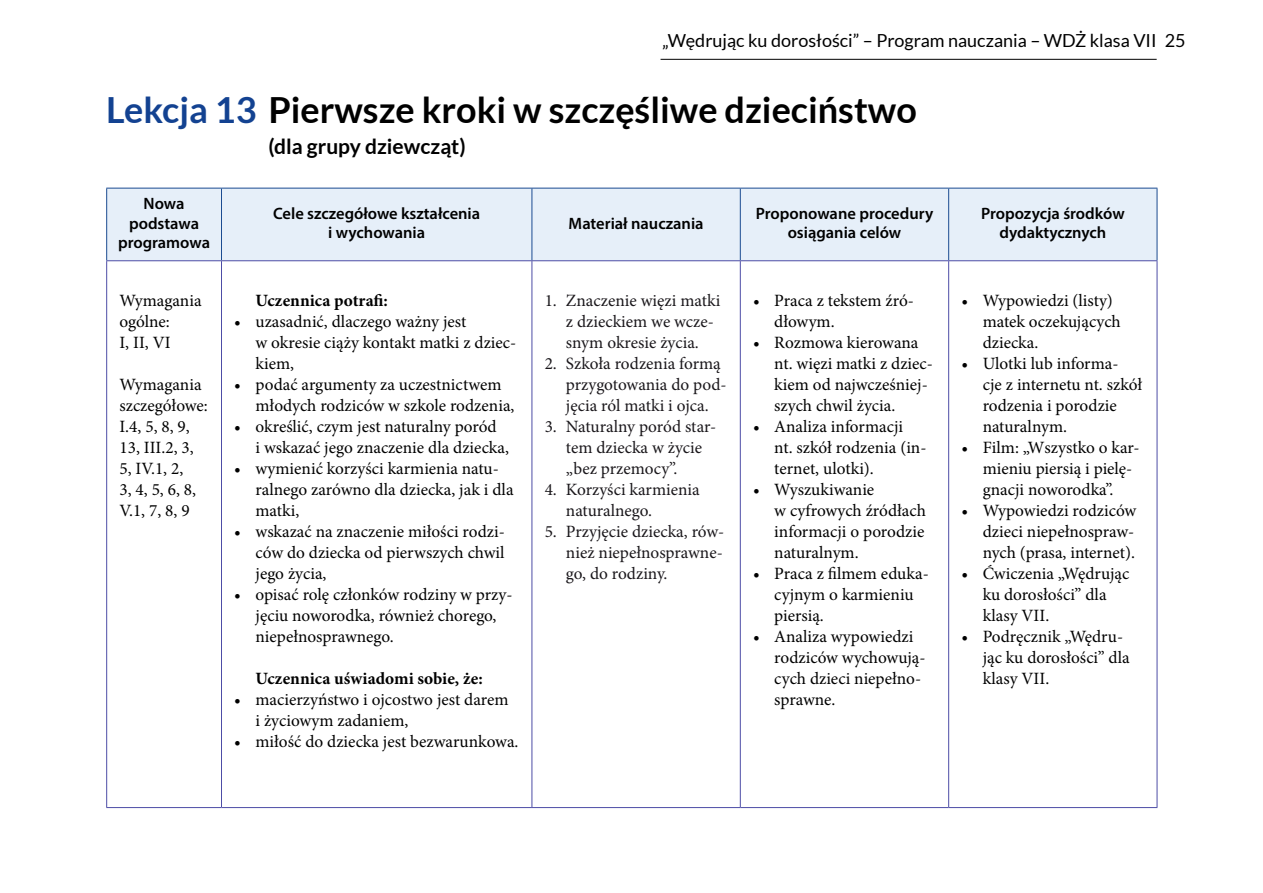
<style>
.page{position:relative;width:1263px;height:893px;background:#fff}
.page>*{position:absolute;margin:0;border:0;box-sizing:border-box;transform-origin:0 0}
.t1{font:700 36px "Lato";color:#000}
.t2{font:700 21px "Lato";color:#000}
.t3{font:18px "Lato";color:#000}
.t4{font:17.25px/21px "Minion Pro";color:#000}
.t5{font:17.25px/21px "Minion Pro";color:#1a171b}
.t6{font:700 17.25px "Minion Pro";color:#000}
.t7{font:600 16.5px/19.5px "Myriad Pro";color:#000;text-align:center}
.s1{color:#134291}
</style>
<div class="page">
<hr style="left:660px;top:59px;width:497px;height:1px;background:#000">
<div style="left:107px;top:189px;width:1050px;height:71px;background:#e6eff9"></div>
<hr style="left:221px;top:188px;width:1px;height:72px;background:#1b4b91">
<hr style="left:531px;top:188px;width:1px;height:72px;background:#1b4b91">
<hr style="left:740px;top:188px;width:1px;height:72px;background:#1b4b91">
<hr style="left:948px;top:188px;width:1px;height:72px;background:#1b4b91">
<hr style="left:221px;top:261px;width:1px;height:546px;background:#4d4da6">
<hr style="left:531px;top:261px;width:1px;height:546px;background:#4d4da6">
<hr style="left:740px;top:261px;width:1px;height:546px;background:#4d4da6">
<hr style="left:948px;top:261px;width:1px;height:546px;background:#4d4da6">
<hr style="left:106px;top:188px;width:115px;height:1px;background:#1b4b91">
<hr style="left:106px;top:188px;width:1px;height:72px;background:#1b4b91">
<hr style="left:221px;top:188px;width:311px;height:1px;background:#1b4b91">
<hr style="left:532px;top:188px;width:208px;height:1px;background:#1b4b91">
<hr style="left:740px;top:188px;width:209px;height:1px;background:#1b4b91">
<hr style="left:949px;top:188px;width:208px;height:1px;background:#1b4b91">
<hr style="left:1157px;top:188px;width:1px;height:72px;background:#1b4b91">
<hr style="left:106px;top:260px;width:115px;height:1px;background:#4d4da6">
<hr style="left:106px;top:261px;width:1px;height:546px;background:#4d4da6">
<hr style="left:221px;top:260px;width:311px;height:1px;background:#4d4da6">
<hr style="left:532px;top:260px;width:208px;height:1px;background:#4d4da6">
<hr style="left:740px;top:260px;width:209px;height:1px;background:#4d4da6">
<hr style="left:949px;top:260px;width:208px;height:1px;background:#4d4da6">
<hr style="left:1157px;top:261px;width:1px;height:546px;background:#4d4da6">
<hr style="left:106px;top:807px;width:115px;height:1px;background:#4d4da6">
<hr style="left:221px;top:807px;width:311px;height:1px;background:#4d4da6">
<hr style="left:532px;top:807px;width:208px;height:1px;background:#4d4da6">
<hr style="left:740px;top:807px;width:209px;height:1px;background:#4d4da6">
<hr style="left:949px;top:807px;width:208px;height:1px;background:#4d4da6">
<p class="t3" style="left:662px;top:31px;width:525px">„Wędrując ku dorosłości” – Program nauczania – WDŻ klasa VII 25</p>
<h1 class="t1" style="left:106px;top:89px;width:812px"><span class="s1">Lekcja 13</span> Pierwsze kroki w szczęśliwe dzieciństwo</h1>
<p class="t2" style="left:268px;top:134px;width:199px">(dla grupy dziewcząt)</p>
<p class="t7" style="left:118px;top:193px;width:93px">Nowa podstawa programowa</p>
<p class="t7" style="left:273px;top:203px;width:209px">Cele szczegółowe kształcenia i wychowania</p>
<p class="t7" style="left:569px;top:213px;width:136px">Materiał nauczania</p>
<p class="t7" style="left:756px;top:203px;width:179px">Proponowane procedury osiągania celów</p>
<p class="t7" style="left:981px;top:203px;width:145px">Propozycja środków dydaktycznych</p>
<p class="t4" style="left:119px;top:290px;width:84px">Wymagania ogólne:<br>I, II, VI</p>
<p class="t4" style="left:119px;top:374px;width:90px">Wymagania szczegółowe:<br>I.4, 5, 8, 9,<br>13, III.2, 3,<br>5, IV.1, 2,<br>3, 4, 5, 6, 8,<br>V.1, 7, 8, 9</p>
<p class="t6" style="left:255px;top:288px;width:134px">Uczennica potrafi:</p>
<p class="t4" style="left:255px;top:311px;width:262px;text-indent:-21px">• uzasadnić, dlaczego ważny jest<br>w okresie ciąży kontakt matki z dziec&shy;kiem,</p>
<p class="t4" style="left:255px;top:374px;width:260px;text-indent:-21px">• podać argumenty za uczestnictwem młodych rodziców w szkole rodzenia,</p>
<p class="t4" style="left:255px;top:416px;width:255px;text-indent:-21px">• określić, czym jest naturalny poród<br>i wskazać jego znaczenie dla dziecka,</p>
<p class="t4" style="left:255px;top:458px;width:260px;text-indent:-21px">• wymienić korzyści karmienia natu&shy;ralnego zarówno dla dziecka, jak i dla matki,</p>
<p class="t4" style="left:255px;top:521px;width:251px;text-align:justify;text-indent:-21px">• wskazać na znaczenie miłości rodzi&shy;ców do dziecka od pierwszych chwil jego życia,</p>
<p class="t4" style="left:255px;top:584px;width:258px;text-indent:-21px">• opisać rolę członków rodziny w przy&shy;jęciu noworodka, również chorego, niepełnosprawnego.</p>
<p class="t6" style="left:255px;top:666px;width:229px">Uczennica uświadomi sobie, że:</p>
<p class="t4" style="left:255px;top:689px;width:254px;text-indent:-21px">• macierzyństwo i ojcostwo jest darem i życiowym zadaniem,</p>
<p class="t4" style="left:234px;top:731px;width:286px">• miłość do dziecka jest bezwarunkowa.</p>
<p class="t5" style="left:566px;top:290px;width:156px;text-indent:-21px">1. Znaczenie więzi matki z dzieckiem we wcze&shy;snym okresie życia.</p>
<p class="t5" style="left:566px;top:353px;width:162px;text-indent:-21px">2. Szkoła rodzenia formą przygotowania do pod&shy;jęcia ról matki i ojca.</p>
<p class="t5" style="left:566px;top:416px;width:152px;text-indent:-21px">3. Naturalny poród star&shy;tem dziecka w życie „bez przemocy”.</p>
<p class="t5" style="left:566px;top:479px;width:135px;text-indent:-21px">4. Korzyści karmienia naturalnego.</p>
<p class="t5" style="left:566px;top:521px;width:160px;text-align:justify;text-indent:-21px">5. Przyjęcie dziecka, rów&shy;nież niepełnosprawne&shy;go, do rodziny.</p>
<p class="t4" style="left:774px;top:290px;width:141px;text-indent:-21px">• Praca z tekstem źró&shy;dłowym.</p>
<p class="t4" style="left:774px;top:332px;width:160px;text-indent:-21px">• Rozmowa kierowana nt. więzi matki z dziec&shy;kiem od najwcześniej&shy;szych chwil życia.</p>
<p class="t4" style="left:774px;top:416px;width:154px;text-indent:-21px">• Analiza informacji<br>nt. szkół rodzenia (in&shy;ternet, ulotki).</p>
<p class="t4" style="left:774px;top:479px;width:153px;text-indent:-21px">• Wyszukiwanie<br>w cyfrowych źródłach informacji o porodzie naturalnym.</p>
<p class="t4" style="left:774px;top:563px;width:156px;text-indent:-21px">• Praca z filmem eduka&shy;cyjnym o karmieniu piersią.</p>
<p class="t4" style="left:774px;top:626px;width:153px;text-indent:-21px">• Analiza wypowiedzi rodziców wychowują&shy;cych dzieci niepełno&shy;sprawne.</p>
<p class="t4" style="left:983px;top:290px;width:140px;text-indent:-21px">• Wypowiedzi (listy) matek oczekujących dziecka.</p>
<p class="t4" style="left:983px;top:353px;width:161px;text-indent:-21px">• Ulotki lub informa-<br>cje z internetu nt. szkół rodzenia i porodzie naturalnym.</p>
<p class="t4" style="left:983px;top:437px;width:158px;text-indent:-21px">• Film: „Wszystko o kar&shy;mieniu piersią i pielę&shy;gnacji noworodka”.</p>
<p class="t4" style="left:983px;top:500px;width:155px;text-align:justify;text-indent:-21px">• Wypowiedzi rodziców dzieci niepełnospraw&shy;nych (prasa, internet).</p>
<p class="t4" style="left:983px;top:563px;width:148px;text-indent:-21px">• Ćwiczenia „Wędrując ku dorosłości” dla klasy VII.</p>
<p class="t4" style="left:983px;top:626px;width:149px;text-indent:-21px">• Podręcznik „Wędru&shy;jąc ku dorosłości” dla klasy VII.</p>
</div>
